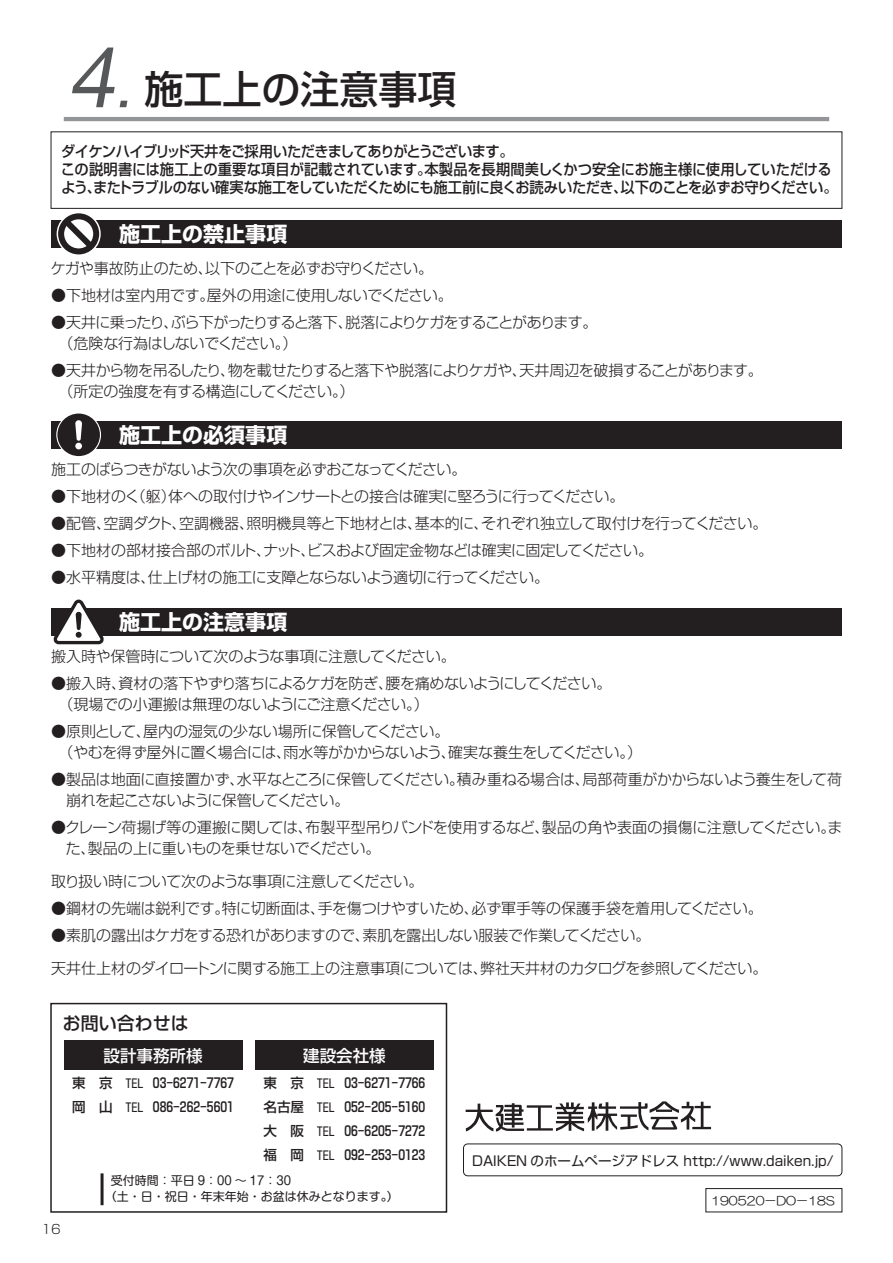
<style>
.page{position:relative;width:893px;height:1263px;background:#fff}
.page>*{position:absolute;margin:0;border:0;box-sizing:border-box;transform-origin:0 0}
.t1{font:500 39px "Shin Go Pro";color:#231f20}
.t2{font:700 21px "Shin Go Pro";color:#fff}
.t3{font:500 18px "Shin Go Pro";color:#231f20}
.t4{font:500 16.5px "Shin Go Pro";color:#fff}
.t5{font:300 15px/21px "Shin Go Pro";letter-spacing:-.03em;color:#231f20}
.t6{font:500 15px/18px "Shin Go Pro";letter-spacing:-.02em;color:#231f20;scale:.95 1}
.t7{font:300 15px/21px "Shin Go Pro";letter-spacing:-.065em;color:#231f20}
.t8{font:500 13.5px/24px "Shin Go Pro";color:#231f20}
.t9{font:13.5px "Shin Go Pro";color:#231f20}
.t10{font:300 12.75px "Shin Go Pro";color:#231f20}
.t11{font:12px/15.6px "Shin M Go Pro";color:#231f20}
.t12{font:12px "HG Maru Gothic MPRO";color:#231f20}
.s1{font-family:"Helvetica Neue";font-weight:400;font-style:italic;font-size:84.15px;color:#57585a}
.s2{font-family:"Helvetica Neue";font-weight:400;font-style:italic;font-size:58.95px;color:#57585a}
.s3{font-weight:400;font-size:12.15px}
</style>
<div class="page">
<hr style="left:64px;top:117px;width:765px;height:4px;background:#939598">
<div style="left:51px;top:131px;width:791px;height:78px;border:1px solid #231f20"></div>
<div style="left:51px;top:220px;width:791px;height:28px;background:#231f20"></div>
<div style="left:57px;top:212px;width:44px;height:44px;border:9px solid #fff;border-radius:50%"></div>
<svg style="left:58px;top:213px;width:42px;height:42px"></svg>
<div style="left:51px;top:421px;width:791px;height:28px;background:#231f20"></div>
<div style="left:56px;top:412px;width:45px;height:45px;border:2px solid #fff;border-radius:50%"></div>
<div style="left:57px;top:414px;width:43px;height:42px;background:#231f20;border-radius:50%"></div>
<div style="left:75px;top:443px;width:7px;height:6px;background:#fff;border-radius:50%"></div>
<svg style="left:75px;top:420px;width:7px;height:21px"></svg>
<div style="left:51px;top:608px;width:791px;height:28px;background:#231f20"></div>
<svg style="left:53px;top:599px;width:51px;height:45px"></svg>
<svg style="left:466px;top:1101px;width:245px;height:30px"></svg>
<div style="left:463px;top:1143px;width:379px;height:33px;border:1px solid #231f20;border-radius:4px"></div>
<hr style="left:101px;top:1173px;width:3px;height:32px;background:#231f20">
<div style="left:64px;top:1040px;width:178px;height:29px;background:#231f20"></div>
<div style="left:255px;top:1040px;width:179px;height:29px;background:#231f20"></div>
<div style="left:50px;top:1003px;width:397px;height:210px;border:2px solid #231f20"></div>
<div style="left:705px;top:1188px;width:137px;height:24px;border:1px solid #231f20"></div>
<h1 class="t1" style="left:67px;top:57px;width:391px"><span class="s1">4</span><span class="s2">.</span>施工上の注意事項</h1>
<p class="t6" style="left:61px;top:141px;width:819px">ダイケンハイブリッド天井をご採用いただきましてありがとうございます。<br>この説明書には施工上の重要な項目が記載されています。本製品を長期間美しくかつ安全にお施主様に使用していただけるよう、またトラブルのない確実な施工をしていただくためにも施工前に良くお読みいただき、以下のことを必ずお守りください。</p>
<h2 class="t2" style="left:119px;top:218px;width:169px">施工上の禁止事項</h2>
<p class="t5" style="left:51px;top:256px;width:384px">ケガや事故防止のため、以下のことを必ずお守りください。</p>
<p class="t5" style="left:51px;top:283px;width:403px">●下地材は室内用です。屋外の用途に使用しないでください。</p>
<p class="t7" style="left:59px;top:310px;width:540px;text-indent:-8px">●天井に乗ったり、ぶら下がったりすると落下、脱落によりケガをすることがあります。（危険な行為はしないでください。）</p>
<p class="t5" style="left:59px;top:358px;width:706px;text-indent:-8px">●天井から物を吊るしたり、物を載せたりすると落下や脱落によりケガや、天井周辺を破損することがあります。（所定の強度を有する構造にしてください。）</p>
<h2 class="t2" style="left:119px;top:419px;width:169px">施工上の必須事項</h2>
<p class="t5" style="left:51px;top:457px;width:417px">施工のばらつきがないよう次の事項を必ずおこなってください。</p>
<p class="t5" style="left:51px;top:484px;width:575px">●下地材のく（躯）体への取付けやインサートとの接合は確実に堅ろうに行ってください。</p>
<p class="t5" style="left:51px;top:511px;width:718px">●配管、空調ダクト、空調機器、照明機具等と下地材とは、基本的に、それぞれ独立して取付けを行ってください。</p>
<p class="t5" style="left:51px;top:538px;width:604px">●下地材の部材接合部のボルト、ナット、ビスおよび固定金物などは確実に固定してください。</p>
<p class="t5" style="left:51px;top:565px;width:500px">●水平精度は、仕上げ材の施工に支障とならないよう適切に行ってください。</p>
<h2 class="t2" style="left:119px;top:606px;width:169px">施工上の注意事項</h2>
<p class="t5" style="left:51px;top:644px;width:406px">搬入時や保管時について次のような事項に注意してください。</p>
<p class="t5" style="left:59px;top:671px;width:554px;text-indent:-8px">●搬入時、資材の落下やずり落ちによるケガを防ぎ、腰を痛めないようにしてください。（現場での小運搬は無理のないようにご注意ください。）</p>
<p class="t5" style="left:59px;top:719px;width:585px;text-indent:-8px">●原則として、屋内の湿気の少ない場所に保管してください。<br>（やむを得ず屋外に置く場合には、雨水等がかからないよう、確実な養生をしてください。）</p>
<p class="t5" style="left:66px;top:767px;width:777px;text-indent:-15px">●製品は地面に直接置かず、水平なところに保管してください。積み重ねる場合は、局部荷重がかからないよう養生をして荷崩れを起こさないように保管してください。</p>
<p class="t5" style="left:66px;top:815px;width:778px;text-indent:-15px">●クレーン荷揚げ等の運搬に関しては、布製平型吊りバンドを使用するなど、製品の角や表面の損傷に注意してください。また、製品の上に重いものを乗せないでください。</p>
<p class="t5" style="left:51px;top:869px;width:374px">取り扱い時について次のような事項に注意してください。</p>
<p class="t5" style="left:51px;top:896px;width:713px">●鋼材の先端は鋭利です。特に切断面は、手を傷つけやすいため、必ず軍手等の保護手袋を着用してください。</p>
<p class="t5" style="left:51px;top:923px;width:601px">●素肌の露出はケガをする恐れがありますので、素肌を露出しない服装で作業してください。</p>
<p class="t5" style="left:51px;top:956px;width:718px">天井仕上材のダイロートンに関する施工上の注意事項については、弊社天井材のカタログを参照してください。</p>
<p class="t3" style="left:63px;top:1008px;width:127px">お問い合わせは</p>
<p class="t4" style="left:104px;top:1042px;width:101px">設計事務所様</p>
<p class="t8" style="left:72px;top:1069px;width:163px">東　京 <span class="s3">TEL</span> 03-6271-7767岡　山 <span class="s3">TEL</span> 086-262-5601</p>
<p class="t4" style="left:303px;top:1042px;width:84px">建設会社様</p>
<p class="t8" style="left:264px;top:1069px;width:163px;text-align:justify">東　京 <span class="s3">TEL</span> 03-6271-7766名古屋 <span class="s3">TEL</span> 052-205-5160大　阪 <span class="s3">TEL</span> 06-6205-7272福　岡 <span class="s3">TEL</span> 092-253-0123</p>
<p class="t10" style="left:41px;top:1218px;width:21px">16</p>
<p class="t11" style="left:105px;top:1172px;width:296px;text-indent:6px">受付時間：平日 9：00 ～ 17：30<br>（土・日・祝日・年末年始・お盆は休みとなります。）</p>
<p class="t9" style="left:472px;top:1149px;width:363px">DAIKEN のホームページアドレス http://www.daiken.jp/</p>
<p class="t12" style="left:711px;top:1195px;width:125px">190520－DO－18S</p>
</div>
